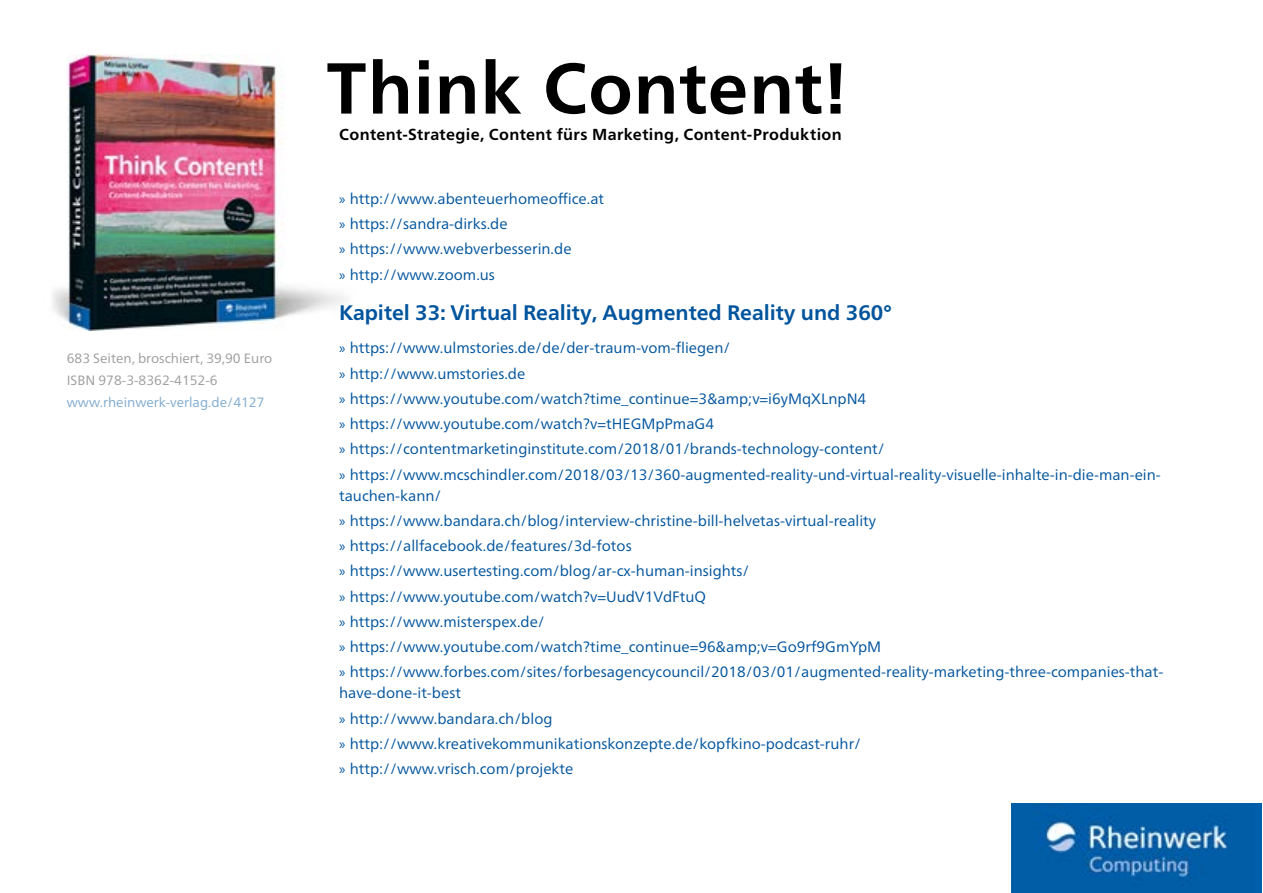
<style>
.page{position:relative;width:1263px;height:893px;background:#fff}
.page>*{position:absolute;margin:0;border:0;box-sizing:border-box;transform-origin:0 0}
.t1{font:700 72px "Frutiger Neue LT Pro";letter-spacing:.005em;color:#000}
.t2{font:700 21px "Frutiger Neue LT Pro";color:#00549d}
.t3{font:700 15.9px "Frutiger Neue LT Pro";letter-spacing:.02em;color:#000}
.t4{font:15px/25.2px "Frutiger Neue LT Pro";color:#00549d}
.t5{font:13.5px/21.8px "Frutiger Neue LT Pro";color:#9d9d9c}
.t6{font:13.5px "Frutiger Neue LT Pro";color:#80aace}
.s1{font-family:"Myriad Pro"}
</style>
<div class="page">
<img style="left:53px;top:54px;width:293px;height:277px">
<img style="left:1011px;top:804px;width:251px;height:89px">
<p class="t5" style="left:67px;top:347px;width:207px">683 Seiten, broschiert, 39,90 Euro<br>ISBN 978-3-8362-4152-6</p>
<p class="t6" style="left:67px;top:394px;width:199px">www.rheinwerk-verlag.de/4127</p>
<h1 class="t1" style="left:326px;top:46px;width:523px">Think Content!</h1>
<p class="t3" style="left:339px;top:125px;width:504px">Content-Strategie, Content fürs Marketing, Content-Produktion</p>
<p class="t4" style="left:339px;top:186px;width:267px"><span class="s1">»</span> http://www.abenteuerhomeoffice.at <span class="s1">»</span> https://sandra-dirks.de<br><span class="s1">»</span> https://www.webverbesserin.de<br><span class="s1">»</span> http://www.zoom.us</p>
<h2 class="t2" style="left:339px;top:300px;width:554px">Kapitel 33: Virtual Reality, Augmented Reality und 360°</h2>
<p class="t4" style="left:339px;top:335px;width:823px"><span class="s1">»</span> https://www.ulmstories.de/de/der-traum-vom-fliegen/<br><span class="s1">»</span> http://www.umstories.de<br><span class="s1">»</span> https://www.youtube.com/watch?time_continue=3&amp;amp;v=i6yMqXLnpN4<br><span class="s1">»</span> https://www.youtube.com/watch?v=tHEGMpPmaG4<br><span class="s1">»</span> https://contentmarketinginstitute.com/2018/01/brands-technology-content/<br><span class="s1">»</span> https://www.mcschindler.com/2018/03/13/360-augmented-reality-und-virtual-reality-visuelle-inhalte-in-die-man-ein-</p>
<p class="t4" style="left:339px;top:483px;width:826px">tauchen-kann/<br><span class="s1">»</span> https://www.bandara.ch/blog/interview-christine-bill-helvetas-virtual-reality<br><span class="s1">»</span> https://allfacebook.de/features/3d-fotos<br><span class="s1">»</span> https://www.usertesting.com/blog/ar-cx-human-insights/<br><span class="s1">»</span> https://www.youtube.com/watch?v=UudV1VdFtuQ<br><span class="s1">»</span> https://www.misterspex.de/<br><span class="s1">»</span> https://www.youtube.com/watch?time_continue=96&amp;amp;v=Go9rf9GmYpM<br><span class="s1">»</span> https://www.forbes.com/sites/forbesagencycouncil/2018/03/01/augmented-reality-marketing-three-companies-that-</p>
<p class="t4" style="left:339px;top:680px;width:524px">have-done-it-best<br><span class="s1">»</span> http://www.bandara.ch/blog<br><span class="s1">»</span> http://www.kreativekommunikationskonzepte.de/kopfkino-podcast-ruhr/ <span class="s1">»</span> http://www.vrisch.com/projekte</p>
</div>
